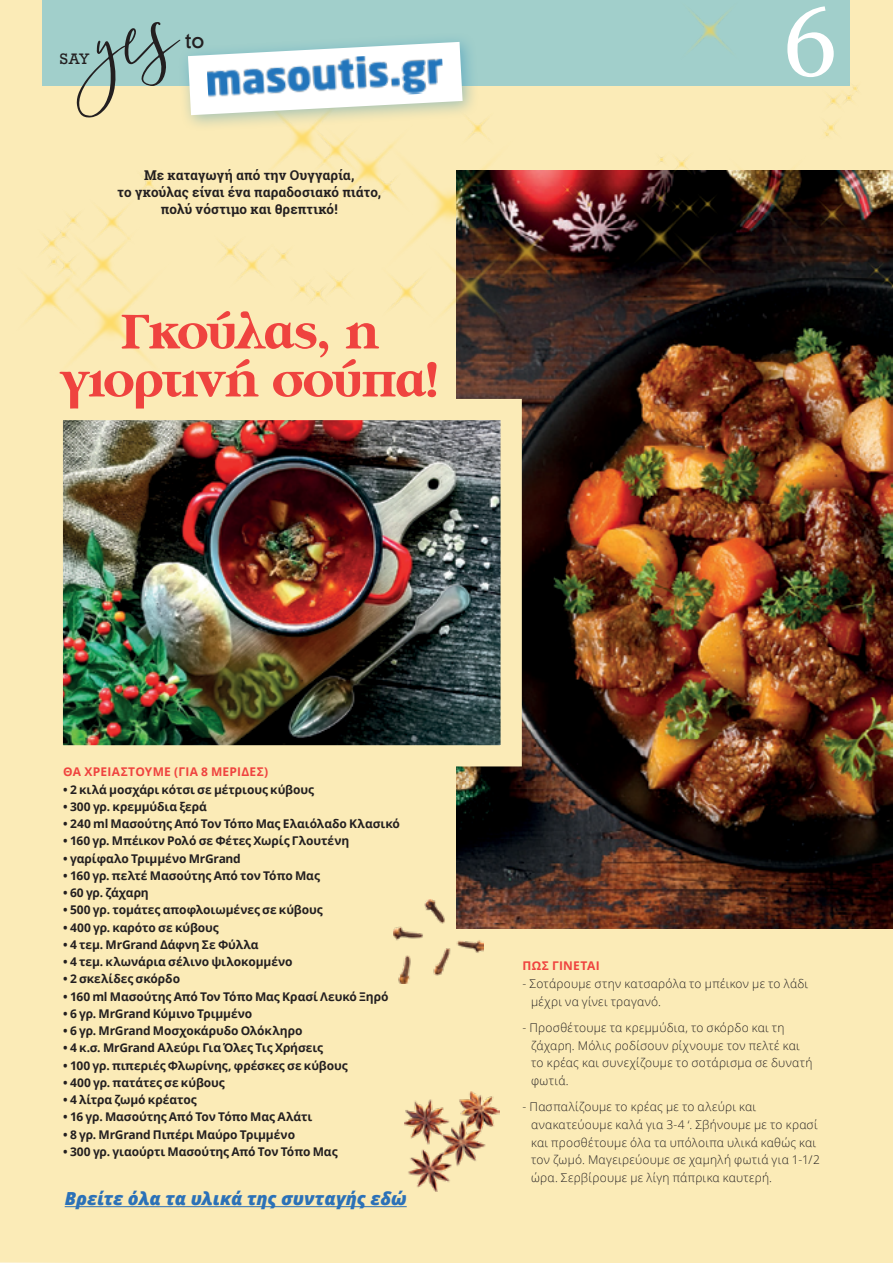
<style>
.page{position:relative;width:893px;height:1263px;background:#fbebb7}
.page>*{position:absolute;margin:0;border:0;box-sizing:border-box;transform-origin:0 0}
.t1{font:97.5px "Georgia";color:#fff}
.t2{font:700 54px/48px "PF Garamond Text";letter-spacing:-.03em;color:#ef433f;text-align:center;scale:.96 1}
.t3{font:21px "Rockwell";color:#231f20}
.t4{font:italic 800 18px "Open Sans";color:#2b71b8}
.t5{font:14.25px "Rockwell";color:#231f20}
.t6{font:700 13.5px/17.2px "Roboto Slab";color:#231f20;text-align:center}
.t7{font:700 12px "Open Sans";letter-spacing:-.01em;color:#231f20}
.t8{font:300 12px/17.7px "Open Sans";letter-spacing:.02em;color:#231f20}
.t9{font:700 12px "Open Sans";letter-spacing:.025em;color:#ef433f}
</style>
<div class="page">
<img style="left:457px;top:385px;width:435px;height:543px">
<img style="left:31px;top:388px;width:501px;height:389px">
<img style="left:13px;top:0;width:880px;height:385px">
<img style="left:394px;top:900px;width:90px;height:83px">
<img style="left:405px;top:1092px;width:94px;height:99px">
<hr style="left:65px;top:1206px;width:342px;height:1px;background:#2b71b8">
<div style="left:177px;top:32px;width:302px;height:100px;background:#0074b0;opacity:.35"></div>
<svg style="left:60px;top:21px;width:403px;height:97px"></svg>
<p class="t5" style="left:60px;top:50px;width:32px">SAY</p>
<h3 class="t3" style="left:185px;top:28px;width:21px">to</h3>
<p class="t6" style="left:118px;top:166px;width:265px">Με καταγωγή από την Ουγγαρία,<br>το γκούλας είναι ένα παραδοσιακό πιάτο, πολύ νόστιμο και θρεπτικό!</p>
<h2 class="t2" style="left:61px;top:307px;width:396px">Γκούλας, η γιορτινή σούπα!</h2>
<h1 class="t1" style="left:782px;top:-29px;width:57px">6</h1>
<p class="t9" style="left:63px;top:763px;width:206px">ΘΑ ΧΡΕΙΑΣΤΟΎΜΕ (ΓΙΑ 8 ΜΕΡΊΔΕΣ)</p>
<p class="t7" style="left:63px;top:781px;width:252px">• 2 κιλά μοσχάρι κότσι σε μέτριους κύβους</p>
<p class="t7" style="left:63px;top:798px;width:145px">• 300 γρ. κρεμμύδια ξερά</p>
<p class="t7" style="left:63px;top:815px;width:338px">• 240 ml Μασούτης Από Τον Τόπο Μας Ελαιόλαδο Κλασικό</p>
<p class="t7" style="left:63px;top:832px;width:287px">• 160 γρ. Μπέικον Ρολό σε Φέτες Χωρίς Γλουτένη</p>
<p class="t7" style="left:63px;top:850px;width:179px">• γαρίφαλο Τριμμένο MrGrand</p>
<p class="t7" style="left:63px;top:867px;width:258px">• 160 γρ. πελτέ Μασούτης Από τον Τόπο Μας</p>
<p class="t7" style="left:63px;top:884px;width:87px">• 60 γρ. ζάχαρη</p>
<p class="t7" style="left:63px;top:901px;width:261px">• 500 γρ. τομάτες αποφλοιωμένες σε κύβους</p>
<p class="t7" style="left:63px;top:919px;width:157px">• 400 γρ. καρότο σε κύβους</p>
<p class="t7" style="left:63px;top:936px;width:197px">• 4 τεμ. MrGrand Δάφνη Σε Φύλλα</p>
<p class="t7" style="left:63px;top:953px;width:231px">• 4 τεμ. κλωνάρια σέλινο ψιλοκομμένο</p>
<p class="t7" style="left:63px;top:970px;width:118px">• 2 σκελίδες σκόρδο</p>
<p class="t7" style="left:63px;top:988px;width:327px">• 160 ml Μασούτης Από Τον Τόπο Μας Κρασί Λευκό Ξηρό</p>
<p class="t7" style="left:63px;top:1005px;width:191px">• 6 γρ. MrGrand Κύμινο Τριμμένο</p>
<p class="t7" style="left:63px;top:1022px;width:241px">• 6 γρ. MrGrand Μοσχοκάρυδο Ολόκληρο</p>
<p class="t7" style="left:63px;top:1039px;width:261px">• 4 κ.σ. MrGrand Αλεύρι Για Όλες Τις Χρήσεις</p>
<p class="t7" style="left:63px;top:1057px;width:286px">• 100 γρ. πιπεριές Φλωρίνης, φρέσκες σε κύβους</p>
<p class="t7" style="left:63px;top:1074px;width:163px">• 400 γρ. πατάτες σε κύβους</p>
<p class="t7" style="left:63px;top:1091px;width:135px">• 4 λίτρα ζωμό κρέατος</p>
<p class="t7" style="left:63px;top:1108px;width:251px">• 16 γρ. Μασούτης Από Τον Τόπο Μας Αλάτι</p>
<p class="t7" style="left:63px;top:1126px;width:233px">• 8 γρ. MrGrand Πιπέρι Μαύρο Τριμμένο</p>
<p class="t7" style="left:63px;top:1143px;width:276px">• 300 γρ. γιαούρτι Μασούτης Από Τον Τόπο Μας</p>
<h3 class="t4" style="left:65px;top:1185px;width:344px">Βρείτε όλα τα υλικά της συνταγής εδώ</h3>
<p class="t9" style="left:523px;top:957px;width:79px">ΠΏΣ ΓΊ ΝΕΤΑΙ</p>
<p class="t8" style="left:531px;top:974px;width:279px;text-indent:-9px">- Σοτάρουμε στην κατσαρόλα το μπέικον με το λάδι μέχρι να γίνει τραγανό.</p>
<p class="t8" style="left:531px;top:1018px;width:283px;text-indent:-9px">- Προσθέτουμε τα κρεμμύδια, το σκόρδο και τη ζάχαρη. Μόλις ροδίσουν ρίχνουμε τον πελτέ και το κρέας και συνεχίζουμε το σοτάρισμα σε δυνατή φωτιά.</p>
<p class="t8" style="left:531px;top:1098px;width:290px;text-indent:-9px">- Πασπαλίζουμε το κρέας με το αλεύρι και ανακατεύουμε καλά για 3-4 ‘. Σβήνουμε με το κρασί και προσθέτουμε όλα τα υπόλοιπα υλικά καθώς και τον ζωμό. Μαγειρεύουμε σε χαμηλή φωτιά για 1-1/2 ώρα. Σερβίρουμε με λίγη πάπρικα καυτερή.</p>
</div>
